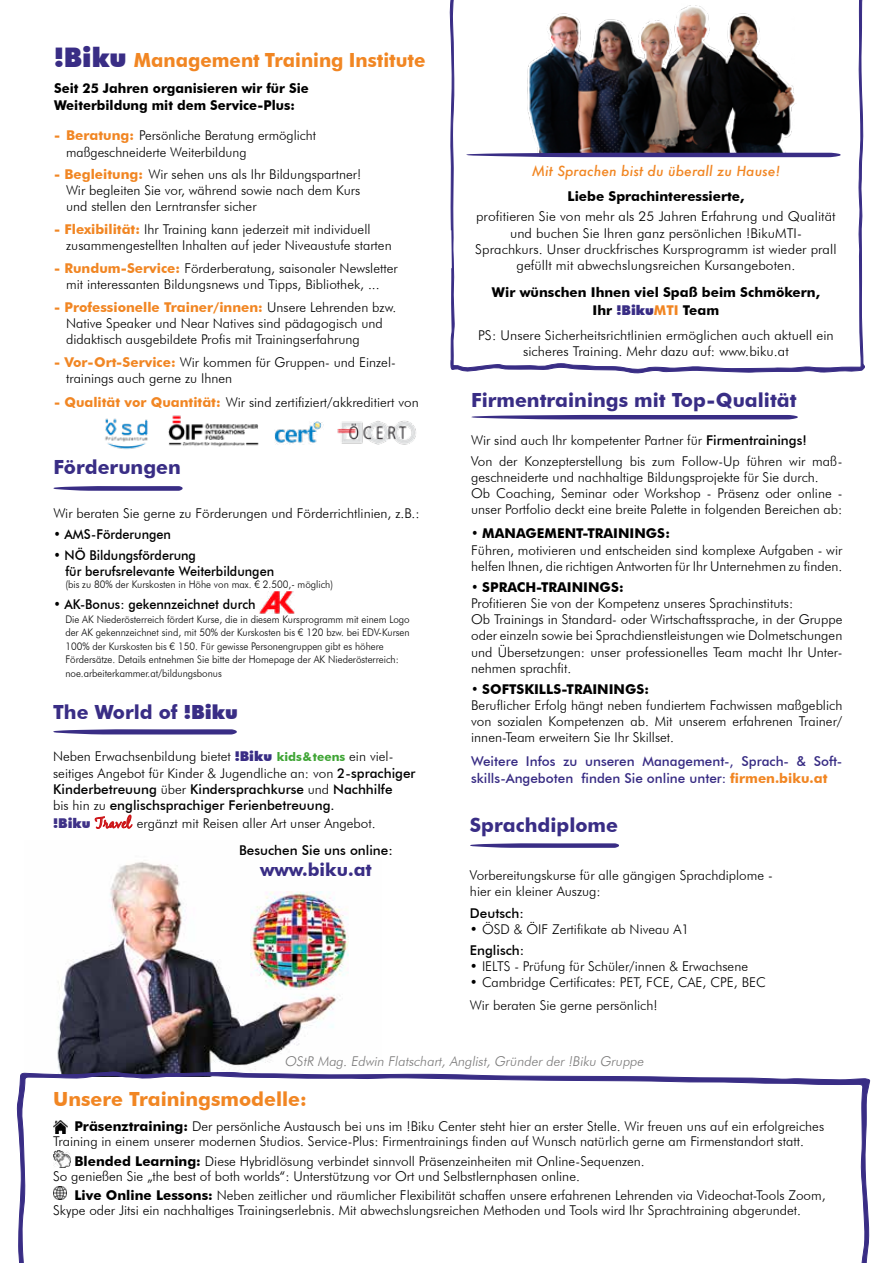
<style>
.page{position:relative;width:893px;height:1263px;background:#fff}
.page>*{position:absolute;margin:0;border:0;box-sizing:border-box;transform-origin:0 0}
.t1{font:700 19.5px "Futura BT";color:#392d85}
.t2{font:700 19.5px "Futura BT";color:#f18623;scale:.96 1}
.t3{font:700 19.5px "Futura BT";color:#f18623}
.t4{font:700 18px "Futura BT";color:#392d85}
.t5{font:300 13.5px/16.2px "Futura BT";color:#000}
.t6{font:300 13.5px/16.2px "Futura BT";color:#000;scale:.94 1}
.t7{font:700 13.5px/16.2px "Futura BT";color:#000}
.t8{font:500 13.5px/15.8px "Futura BT";color:#000;scale:.94 1}
.t9{font:500 13.5px/16.2px "Futura BT";color:#372b83}
.t10{font:italic 300 13.5px "Futura BT";color:#7c7b7b}
.t11{font:italic 500 13.5px "Futura";letter-spacing:.005em;color:#f18623}
.t12{font:500 13.5px "Futura BT";color:#000}
.t13{font:300 10.5px/13.5px "Futura BT";color:#000;scale:.94 1}
.s1{font-weight:900;font-size:27px;color:#392d85}
.s2{font-weight:700;color:#f18623}
.s3{font-weight:300}
.s4{font-weight:900}
.s5{font-weight:900;color:#392d85}
.s6{font-weight:700;font-size:12px;color:#3fa535}
.s7{font-weight:500}
.s8{font-weight:900;color:#3f3288}
.s9{font-family:"Black Jack";font-weight:400;font-size:15px;color:#cd171a}
.s10{color:#f18623}
.s11{font-weight:700}
</style>
<div class="page">
<img style="left:57px;top:862px;width:292px;height:209px">
<svg style="left:53px;top:486px;width:130px;height:5px"></svg>
<img style="left:259px;top:591px;width:35px;height:23px">
<svg style="left:449px;top:0;width:416px;height:374px"></svg>
<svg style="left:471px;top:415px;width:327px;height:4px"></svg>
<svg style="left:53px;top:729px;width:184px;height:5px"></svg>
<svg style="left:95px;top:814px;width:38px;height:15px"></svg>
<svg style="left:470px;top:843px;width:149px;height:5px"></svg>
<img style="left:168px;top:415px;width:91px;height:32px">
<img style="left:105px;top:418px;width:43px;height:31px">
<img style="left:337px;top:420px;width:79px;height:25px">
<img style="left:275px;top:421px;width:49px;height:23px">
<img style="left:250px;top:891px;width:98px;height:99px">
<img style="left:524px;top:4px;width:272px;height:148px">
<svg style="left:466px;top:152px;width:375px;height:5px;background:#4e4489"></svg>
<svg style="left:17px;top:1071px;width:854px;height:192px"></svg>
<h1 class="t2" style="left:54px;top:48px;width:389px"><span class="s1">!Biku</span> Management Training Institute</h1>
<p class="t7" style="left:54px;top:80px;width:256px">Seit 25 Jahren organisieren wir für Sie<br>Weiterbildung mit dem Service-Plus:</p>
<p class="t5" style="left:66px;top:127px;width:251px;text-indent:-12px"><span class="s2">- Beratung:</span> Persönliche Beratung ermöglicht maßgeschneiderte Weiterbildung</p>
<p class="t5" style="left:66px;top:166px;width:297px;text-align:justify;text-indent:-12px"><span class="s2">- Begleitung:</span> Wir sehen uns als Ihr Bildungspartner!<br>Wir begleiten Sie vor, während sowie nach dem Kurs und stellen den Lerntransfer sicher</p>
<p class="t5" style="left:66px;top:221px;width:327px;text-indent:-12px"><span class="s2">- Flexibilität:</span> Ihr Training kann jederzeit mit individuell zusammengestellten Inhalten auf jeder Niveaustufe starten</p>
<p class="t5" style="left:54px;top:260px;width:345px;text-align:center"><span class="s2">- Rundum-Service:</span> Förderberatung, saisonaler Newsletter mit interessanten Bildungsnews und Tipps, Bibliothek, ...</p>
<p class="t5" style="left:66px;top:299px;width:332px;text-indent:-12px"><span class="s2">- Professionelle Trainer/innen:</span> Unsere Lehrenden bzw.<br>Native Speaker und Near Natives sind pädagogisch und didaktisch ausgebildete Profis mit Trainingserfahrung</p>
<p class="t5" style="left:66px;top:354px;width:331px;text-indent:-12px"><span class="s2">- Vor-Ort-Service:</span> Wir kommen für Gruppen- und Einzel&shy;trainings auch gerne zu Ihnen</p>
<p class="t5" style="left:54px;top:394px;width:366px"><span class="s2">- Qualität vor Quantität:</span> Wir sind zertifiziert/akkreditiert von</p>
<h1 class="t1" style="left:53px;top:456px;width:129px">Förderungen</h1>
<p class="t5" style="left:53px;top:505px;width:368px">Wir beraten Sie gerne zu Förderungen und Förderrichtlinien, z.B.:</p>
<p class="t8" style="left:53px;top:527px;width:127px"><span class="s3">•</span> AMS-Förderungen</p>
<p class="t8" style="left:65px;top:548px;width:224px;text-indent:-12px"><span class="s3">•</span> NÖ Bildungsförderung<br>für berufsrelevante Weiterbildungen</p>
<p class="t13" style="left:65px;top:578px;width:286px">(bis zu 80% der Kurskosten in Höhe von max. € 2.500,- möglich)</p>
<p class="t8" style="left:53px;top:596px;width:217px"><span class="s3">•</span> AK-Bonus: gekennzeichnet durch</p>
<p class="t13" style="left:65px;top:612px;width:368px">Die AK Niederösterreich fördert Kurse, die in diesem Kursprogramm mit einem Logo der AK gekennzeichnet sind, mit 50% der Kurskosten bis € 120 bzw. bei EDV-Kursen 100% der Kurskosten bis € 150. Für gewisse Personengruppen gibt es höhere Fördersätze. Details entnehmen Sie bitte der Homepage der AK Niederösterreich: noe.arbeiterkammer.at/bildungsbonus</p>
<h1 class="t1" style="left:53px;top:700px;width:186px">The World of <span class="s4">!Biku</span></h1>
<p class="t5" style="left:53px;top:748px;width:364px">Neben Erwachsenbildung bietet <span class="s5">!Biku</span> <span class="s6">kids&amp;teens</span> ein viel&shy;seitiges Angebot für Kinder &amp; Jugendliche an: von <span class="s7">2-sprachiger Kinderbetreuung</span> über <span class="s7">Kindersprachkurse</span> und <span class="s7">Nachhilfe<br></span>bis hin zu <span class="s7">englischsprachiger Ferienbetreuung.</span></p>
<p class="t5" style="left:239px;top:809px;width:155px;line-height:27px;text-indent:-186px"><span class="s8">!Biku</span> <span class="s9">Travel</span> ergänzt mit Reisen aller Art unser Angebot.<br><span class="s7">Besuchen Sie uns online:</span></p>
<h2 class="t4" style="left:260px;top:858px;width:113px">www.biku.at</h2>
<p class="t11" style="left:532px;top:162px;width:250px">Mit Sprachen bist du überall zu Hause!</p>
<p class="t7" style="left:567px;top:188px;width:178px">Liebe Sprachinteressierte,</p>
<p class="t5" style="left:475px;top:208px;width:363px;text-align:center">profitieren Sie von mehr als 25 Jahren Erfahrung und Qualität und buchen Sie Ihren ganz persönlichen !BikuMTI-Sprachkurs. Unser druckfrisches Kursprogramm ist wieder prall gefüllt mit abwechslungsreichen Kursangeboten.</p>
<p class="t7" style="left:492px;top:283px;width:329px;line-height:18px;text-align:center">Wir wünschen Ihnen viel Spaß beim Schmökern,<br>Ihr <span class="s5">!Biku</span><span class="s10">MTI</span> Team</p>
<p class="t5" style="left:478px;top:327px;width:357px;text-align:center">PS: Unsere Sicherheitsrichtlinien ermöglichen auch aktuell ein sicheres Training. Mehr dazu auf: www.biku.at</p>
<h1 class="t1" style="left:471px;top:388px;width:327px">Firmentrainings mit Top-Qualität</h1>
<p class="t5" style="left:471px;top:430px;width:373px;line-height:20.4px">Wir sind auch Ihr kompetenter Partner für <span class="s7">Firmentrainings!<br></span>Von der Konzepterstellung bis zum Follow-Up führen wir maß-</p>
<p class="t5" style="left:471px;top:469px;width:373px">geschneiderte und nachhaltige Bildungsprojekte für Sie durch.<br>Ob Coaching, Seminar oder Workshop - Präsenz oder online - unser Portfolio deckt eine breite Palette in folgenden Bereichen ab:</p>
<p class="t6" style="left:471px;top:525px;width:396px">• <span class="s11">MANAGEMENT-TRAININGS:<br></span>Führen, motivieren und entscheiden sind komplexe Aufgaben - wir helfen Ihnen, die richtigen Antworten für Ihr Unternehmen zu finden.</p>
<p class="t6" style="left:471px;top:579px;width:396px">• <span class="s11">SPRACH-TRAININGS:<br></span>Profitieren Sie von der Kompetenz unseres Sprachinstituts:<br>Ob Trainings in Standard- oder Wirtschaftssprache, in der Gruppe oder einzeln sowie bei Sprachdienstleistungen wie Dolmetschungen und Übersetzungen: unser professionelles Team macht Ihr Unter&shy;nehmen sprachfit.</p>
<p class="t6" style="left:471px;top:681px;width:396px">• <span class="s11">SOFTSKILLS-TRAININGS:<br></span>Beruflicher Erfolg hängt neben fundiertem Fachwissen maßgeblich von sozialen Kompetenzen ab. Mit unserem erfahrenen Trainer/ innen-Team erweitern Sie Ihr Skillset.</p>
<p class="t9" style="left:471px;top:753px;width:373px">Weitere Infos zu unseren Management-, Sprach- &amp; Soft&shy;skills-Angeboten finden Sie online unter: <span class="s2">firmen.biku.at</span></p>
<h1 class="t1" style="left:470px;top:813px;width:149px">Sprachdiplome</h1>
<p class="t5" style="left:470px;top:867px;width:304px">Vorbereitungskurse für alle gängigen Sprachdiplome - hier ein kleiner Auszug:</p>
<p class="t12" style="left:470px;top:905px;width:55px">Deutsch:</p>
<p class="t5" style="left:470px;top:921px;width:221px">• ÖSD &amp; ÖIF Zertifikate ab Niveau A1</p>
<p class="t12" style="left:470px;top:942px;width:56px">Englisch:</p>
<p class="t5" style="left:470px;top:958px;width:280px">• IELTS - Prüfung für Schüler/innen &amp; Erwachsene</p>
<p class="t5" style="left:470px;top:971px;width:297px;line-height:22.5px">• Cambridge Certificates: PET, FCE, CAE, CPE, BEC<br>Wir beraten Sie gerne persönlich!</p>
<p class="t10" style="left:284px;top:1052px;width:363px">OStR Mag. Edwin Flatschart, Anglist, Gründer der !Biku Gruppe</p>
<h1 class="t3" style="left:53px;top:1087px;width:255px">Unsere Trainingsmodelle:</h1>
<p class="t5" style="left:53px;top:1119px;width:772px;line-height:15px;text-indent:21px"><span class="s11">Präsenztraining:</span> Der persönliche Austausch bei uns im !Biku Center steht hier an erster Stelle. Wir freuen uns auf ein erfolgreiches<br>Training in einem unserer modernen Studios. Service-Plus: Firmentrainings finden auf Wunsch natürlich gerne am Firmenstandort statt.</p>
<p class="t5" style="left:53px;top:1153px;width:593px;line-height:15px;text-indent:21px"><span class="s11">Blended Learning:</span> Diese Hybridlösung verbindet sinnvoll Präsenzeinheiten mit Online-Sequenzen.<br>So genießen Sie „the best of both worlds“: Unterstützung vor Ort und Selbstlernphasen online.</p>
<p class="t5" style="left:53px;top:1188px;width:774px;line-height:15px;text-indent:21px"><span class="s11">Live Online Lessons:</span> Neben zeitlicher und räumlicher Flexibilität schaffen unsere erfahrenen Lehrenden via Videochat-Tools Zoom,<br>Skype oder Jitsi ein nachhaltiges Trainingserlebnis. Mit abwechslungsreichen Methoden und Tools wird Ihr Sprachtraining abgerundet.</p>
</div>
